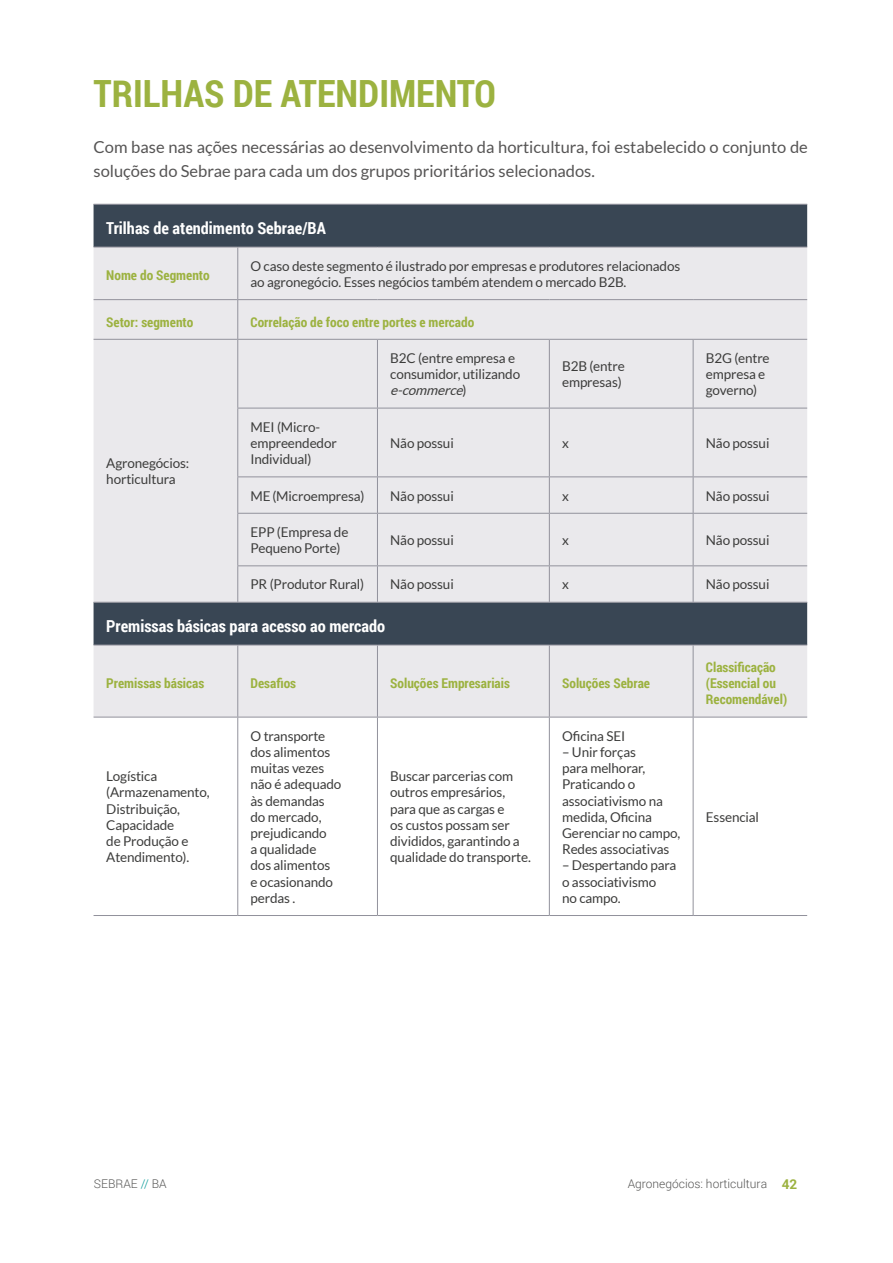
<style>
.page{position:relative;width:893px;height:1263px;background:#fff}
.page>*{position:absolute;margin:0;border:0;box-sizing:border-box;transform-origin:0 0}
.t1{font:700 37.5px "Roboto Condensed";color:#9cb240}
.t2{font:16.5px/24px "Lato";color:#555454}
.t3{font:700 16.5px "Roboto Condensed";color:#fff}
.t4{font:13.5px/16.2px "Lato";letter-spacing:-.01em;color:#3c3c3b}
.t5{font:700 13.5px/16.2px "Roboto Condensed";color:#9cb240}
.t6{font:300 12px "Roboto";color:#575756}
.s1{font-style:italic}
.s2{color:#009996}
.s3{font-weight:700;font-size:13.5px;color:#9cb240}
</style>
<div class="page">
<div style="left:94px;top:205px;width:713px;height:42px;background:#394654"></div>
<svg style="left:94px;top:248px;width:713px;height:469px;background:#d9d9dd"></svg>
<hr style="left:94px;top:204px;width:144px;height:1px;background:#92929c">
<hr style="left:238px;top:204px;width:139px;height:1px;background:#92929c">
<hr style="left:377px;top:204px;width:172px;height:1px;background:#92929c">
<hr style="left:549px;top:204px;width:144px;height:1px;background:#92929c">
<hr style="left:693px;top:204px;width:114px;height:1px;background:#92929c">
<hr style="left:94px;top:247px;width:144px;height:1px;background:#92929c">
<hr style="left:238px;top:247px;width:139px;height:1px;background:#92929c">
<hr style="left:377px;top:247px;width:172px;height:1px;background:#92929c">
<hr style="left:549px;top:247px;width:144px;height:1px;background:#92929c">
<hr style="left:693px;top:247px;width:114px;height:1px;background:#92929c">
<hr style="left:94px;top:602px;width:144px;height:1px;background:#92929c">
<hr style="left:238px;top:602px;width:139px;height:1px;background:#92929c">
<hr style="left:377px;top:602px;width:172px;height:1px;background:#92929c">
<hr style="left:549px;top:602px;width:144px;height:1px;background:#92929c">
<hr style="left:693px;top:602px;width:114px;height:1px;background:#92929c">
<hr style="left:237px;top:247px;width:1px;height:52px;background:#92929c">
<hr style="left:94px;top:299px;width:144px;height:1px;background:#92929c">
<hr style="left:238px;top:299px;width:139px;height:1px;background:#92929c">
<hr style="left:237px;top:300px;width:1px;height:39px;background:#92929c">
<hr style="left:377px;top:299px;width:172px;height:1px;background:#92929c">
<hr style="left:549px;top:299px;width:144px;height:1px;background:#92929c">
<hr style="left:693px;top:299px;width:114px;height:1px;background:#92929c">
<hr style="left:94px;top:645px;width:144px;height:1px;background:#92929c">
<hr style="left:238px;top:645px;width:139px;height:1px;background:#92929c">
<hr style="left:377px;top:645px;width:172px;height:1px;background:#92929c">
<hr style="left:549px;top:645px;width:144px;height:1px;background:#92929c">
<hr style="left:693px;top:645px;width:114px;height:1px;background:#92929c">
<hr style="left:94px;top:339px;width:144px;height:1px;background:#92929c">
<hr style="left:238px;top:339px;width:139px;height:1px;background:#92929c">
<hr style="left:237px;top:340px;width:1px;height:68px;background:#92929c">
<hr style="left:377px;top:339px;width:172px;height:1px;background:#92929c">
<hr style="left:377px;top:340px;width:1px;height:68px;background:#92929c">
<hr style="left:549px;top:339px;width:144px;height:1px;background:#92929c">
<hr style="left:549px;top:340px;width:1px;height:68px;background:#92929c">
<hr style="left:693px;top:339px;width:114px;height:1px;background:#92929c">
<hr style="left:693px;top:340px;width:1px;height:68px;background:#92929c">
<hr style="left:237px;top:408px;width:140px;height:1px;background:#92929c">
<hr style="left:237px;top:408px;width:1px;height:68px;background:#92929c">
<hr style="left:377px;top:408px;width:172px;height:1px;background:#92929c">
<hr style="left:377px;top:408px;width:1px;height:68px;background:#92929c">
<hr style="left:549px;top:408px;width:144px;height:1px;background:#92929c">
<hr style="left:549px;top:408px;width:1px;height:68px;background:#92929c">
<hr style="left:693px;top:408px;width:114px;height:1px;background:#92929c">
<hr style="left:693px;top:408px;width:1px;height:68px;background:#92929c">
<hr style="left:237px;top:476px;width:140px;height:1px;background:#92929c">
<hr style="left:237px;top:477px;width:1px;height:36px;background:#92929c">
<hr style="left:377px;top:476px;width:172px;height:1px;background:#92929c">
<hr style="left:377px;top:477px;width:1px;height:36px;background:#92929c">
<hr style="left:549px;top:476px;width:144px;height:1px;background:#92929c">
<hr style="left:549px;top:477px;width:1px;height:36px;background:#92929c">
<hr style="left:693px;top:476px;width:114px;height:1px;background:#92929c">
<hr style="left:693px;top:477px;width:1px;height:36px;background:#92929c">
<hr style="left:237px;top:513px;width:140px;height:1px;background:#92929c">
<hr style="left:237px;top:514px;width:1px;height:51px;background:#92929c">
<hr style="left:377px;top:513px;width:172px;height:1px;background:#92929c">
<hr style="left:377px;top:514px;width:1px;height:51px;background:#92929c">
<hr style="left:549px;top:513px;width:144px;height:1px;background:#92929c">
<hr style="left:549px;top:514px;width:1px;height:51px;background:#92929c">
<hr style="left:693px;top:513px;width:114px;height:1px;background:#92929c">
<hr style="left:693px;top:514px;width:1px;height:51px;background:#92929c">
<hr style="left:237px;top:565px;width:140px;height:1px;background:#92929c">
<hr style="left:237px;top:566px;width:1px;height:36px;background:#92929c">
<hr style="left:377px;top:565px;width:172px;height:1px;background:#92929c">
<hr style="left:377px;top:566px;width:1px;height:36px;background:#92929c">
<hr style="left:549px;top:565px;width:144px;height:1px;background:#92929c">
<hr style="left:549px;top:566px;width:1px;height:36px;background:#92929c">
<hr style="left:693px;top:565px;width:114px;height:1px;background:#92929c">
<hr style="left:693px;top:566px;width:1px;height:36px;background:#92929c">
<hr style="left:237px;top:645px;width:1px;height:72px;background:#92929c">
<hr style="left:377px;top:645px;width:1px;height:72px;background:#92929c">
<hr style="left:549px;top:645px;width:1px;height:72px;background:#92929c">
<hr style="left:693px;top:645px;width:1px;height:72px;background:#92929c">
<hr style="left:94px;top:717px;width:144px;height:1px;background:#92929c">
<hr style="left:238px;top:717px;width:139px;height:1px;background:#92929c">
<hr style="left:237px;top:717px;width:1px;height:198px;background:#92929c">
<hr style="left:377px;top:717px;width:172px;height:1px;background:#92929c">
<hr style="left:377px;top:717px;width:1px;height:198px;background:#92929c">
<hr style="left:549px;top:717px;width:144px;height:1px;background:#92929c">
<hr style="left:549px;top:717px;width:1px;height:198px;background:#92929c">
<hr style="left:693px;top:717px;width:114px;height:1px;background:#92929c">
<hr style="left:693px;top:717px;width:1px;height:198px;background:#92929c">
<hr style="left:94px;top:915px;width:144px;height:1px;background:#92929c">
<hr style="left:238px;top:915px;width:139px;height:1px;background:#92929c">
<hr style="left:377px;top:915px;width:172px;height:1px;background:#92929c">
<hr style="left:549px;top:915px;width:144px;height:1px;background:#92929c">
<hr style="left:693px;top:915px;width:114px;height:1px;background:#92929c">
<h1 class="t1" style="left:94px;top:68px;width:404px">TRILHAS DE ATENDIMENTO</h1>
<p class="t2" style="left:94px;top:135px;width:716px">Com base nas ações necessárias ao desenvolvimento da horticultura, foi estabelecido o conjunto de soluções do Sebrae para cada um dos grupos prioritários selecionados.</p>
<p class="t3" style="left:106px;top:217px;width:221px">Trilhas de atendimento Sebrae/BA</p>
<p class="t5" style="left:106px;top:267px;width:105px">Nome do Segmento</p>
<p class="t4" style="left:251px;top:258px;width:431px">O caso deste segmento é ilustrado por empresas e produtores relacionados ao agronegócio. Esses negócios também atendem o mercado B2B.</p>
<p class="t5" style="left:106px;top:313px;width:88px">Setor: segmento</p>
<p class="t5" style="left:251px;top:313px;width:225px">Correlação de foco entre portes e mercado</p>
<p class="t4" style="left:106px;top:455px;width:84px">Agronegócios: horticultura</p>
<p class="t4" style="left:251px;top:419px;width:88px">MEI (Micro&shy;empreendedor<br>Individual)</p>
<p class="t4" style="left:390px;top:350px;width:132px">B2C (entre empresa e consumidor, utilizando <span class="s1">e-commerce</span>)</p>
<p class="t4" style="left:562px;top:358px;width:64px">B2B (entre empresas)</p>
<p class="t4" style="left:706px;top:350px;width:65px">B2G (entre empresa e governo)</p>
<p class="t4" style="left:390px;top:435px;width:65px">Não possui</p>
<p class="t4" style="left:562px;top:435px;width:8px">x</p>
<p class="t4" style="left:706px;top:435px;width:65px">Não possui</p>
<p class="t4" style="left:251px;top:487px;width:116px">ME (Microempresa)</p>
<p class="t4" style="left:390px;top:487px;width:65px">Não possui</p>
<p class="t4" style="left:562px;top:487px;width:8px">x</p>
<p class="t4" style="left:706px;top:487px;width:65px">Não possui</p>
<p class="t4" style="left:251px;top:524px;width:99px">EPP (Empresa de<br>Pequeno Porte)</p>
<p class="t4" style="left:390px;top:532px;width:65px">Não possui</p>
<p class="t4" style="left:562px;top:532px;width:8px">x</p>
<p class="t4" style="left:706px;top:532px;width:65px">Não possui</p>
<p class="t4" style="left:251px;top:576px;width:115px">PR (Produtor Rural)</p>
<p class="t4" style="left:390px;top:576px;width:65px">Não possui</p>
<p class="t4" style="left:562px;top:576px;width:8px">x</p>
<p class="t4" style="left:706px;top:576px;width:65px">Não possui</p>
<p class="t3" style="left:106px;top:615px;width:280px">Premissas básicas para acesso ao mercado</p>
<p class="t5" style="left:106px;top:675px;width:99px">Premissas básicas</p>
<p class="t5" style="left:251px;top:675px;width:47px">Desafios</p>
<p class="t5" style="left:390px;top:675px;width:121px">Soluções Empresariais</p>
<p class="t5" style="left:562px;top:675px;width:90px">Soluções Sebrae</p>
<p class="t4" style="left:106px;top:768px;width:105px">Logística (Armazenamento,<br>Distribuição,<br>Capacidade<br>de Produção e<br>Atendimento).</p>
<p class="t4" style="left:251px;top:728px;width:92px">O transporte dos alimentos muitas vezes não é adequado às demandas do mercado, prejudicando<br>a qualidade<br>dos alimentos<br>e ocasionando perdas .</p>
<p class="t4" style="left:390px;top:768px;width:142px">Buscar parcerias com outros empresários, para que as cargas e<br>os custos possam ser divididos, garantindo a qualidade do transporte.</p>
<p class="t4" style="left:562px;top:728px;width:65px">Oficina SEI</p>
<p class="t4" style="left:562px;top:744px;width:120px">– Unir forças<br>para melhorar,<br>Praticando o associativismo na medida, Oficina<br>Gerenciar no campo,<br>Redes associativas</p>
<p class="t4" style="left:562px;top:857px;width:116px">– Despertando para o associativismo<br>no campo.</p>
<p class="t5" style="left:706px;top:658px;width:83px">Classificação (Essencial ou<br>Recomendável)</p>
<p class="t4" style="left:706px;top:809px;width:55px">Essencial</p>
<p class="t6" style="left:94px;top:1175px;width:74px">SEBRAE <span class="s2">//</span> BA</p>
<p class="t6" style="left:628px;top:1175px;width:171px">Agronegócios: horticultura <span class="s3">42</span></p>
</div>
